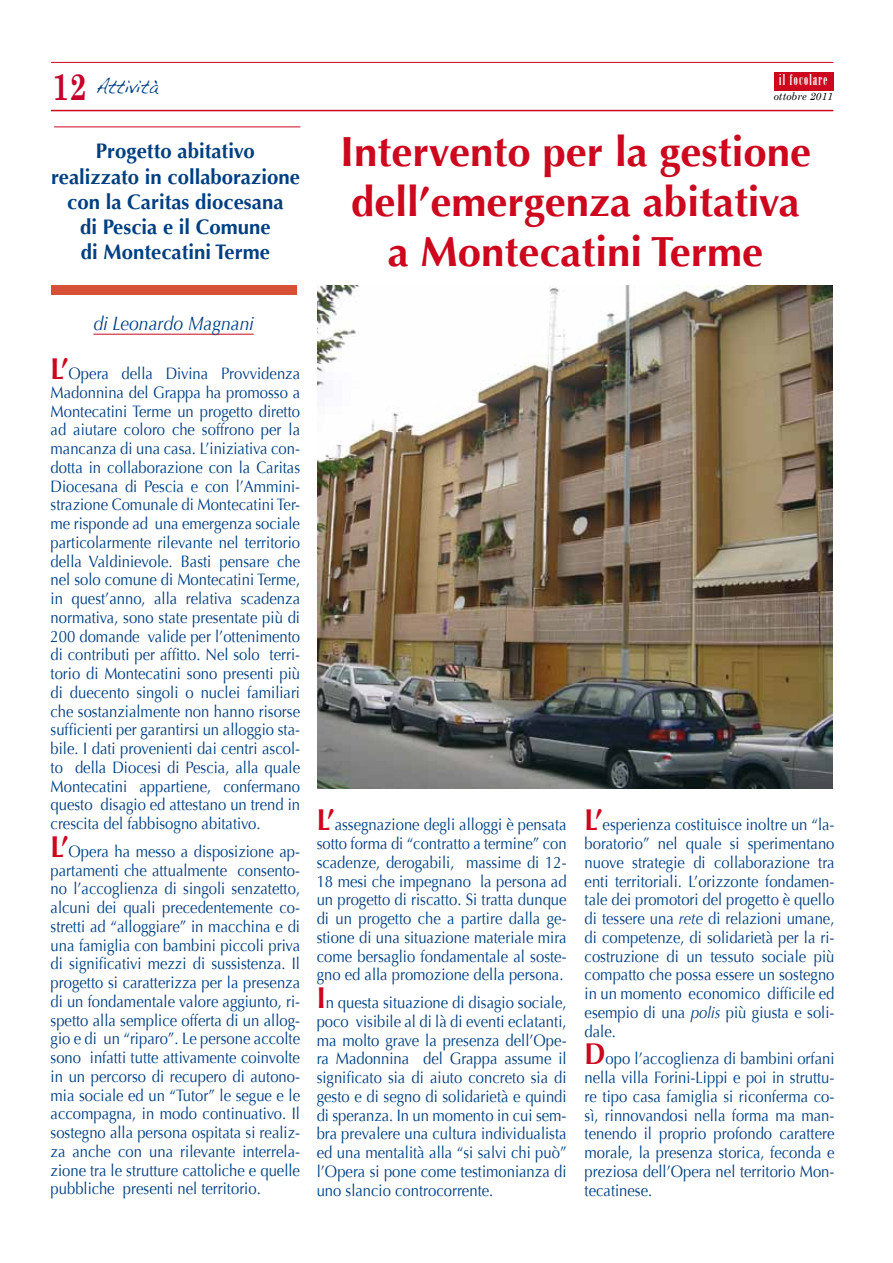
<style>
.page{position:relative;width:893px;height:1263px;background:#fff}
.page>*{position:absolute;margin:0;border:0;box-sizing:border-box;transform-origin:0 0}
.t1{font:700 42px/50.4px "Optima";color:#cd071e;text-align:center}
.t2{font:700 37.5px "Century Schoolbook";color:#c7002d;scale:.8 1}
.t3{font:700 21px/25.2px "Optima";color:#003f81;text-align:center}
.t4{font:italic 19.5px "Optima";color:#003f81;scale:.9 1}
.t5{font:19.5px "Handwriting Dakota";color:#003f81;scale:.9 1}
.t6{font:16.5px/18.8px "Optima";color:#003f81;text-align:justify;scale:.9 1}
.t7{font:15px "Onyx";letter-spacing:.08em;color:#fff}
.t8{font:italic 10.5px "Century Schoolbook";color:#000}
.s1{font-weight:700;font-size:30px;color:#cd071e}
.s2{font-style:italic}
</style>
<div class="page">
<hr style="left:51px;top:110px;width:782px;height:1px;background:#cd071e">
<hr style="left:51px;top:62px;width:782px;height:1px;background:#cd071e">
<div style="left:774px;top:72px;width:59px;height:19px;background:#cd071e"></div>
<hr style="left:93px;top:334px;width:161px;height:1px;background:#cd071e">
<hr style="left:54px;top:126px;width:246px;height:1px;background:#cd071e">
<div style="left:51px;top:286px;width:245px;height:9px;background:#d65038"></div>
<img style="left:318px;top:286px;width:514px;height:503px">
<h2 class="t2" style="left:52px;top:64px;width:45px">12</h2>
<p class="t7" style="left:779px;top:71px;width:50px">il focolare</p>
<p class="t5" style="left:96px;top:75px;width:71px">Attività</p>
<p class="t8" style="left:774px;top:90px;width:61px">ottobre 2011</p>
<p class="t3" style="left:51px;top:139px;width:250px">Progetto abitativo realizzato in collaborazione con la Caritas diocesana<br>di Pescia e il Comune<br>di Montecatini Terme</p>
<h1 class="t1" style="left:340px;top:127px;width:472px">Intervento per la gestione dell’emergenza abitativa a Montecatini Terme</h1>
<p class="t4" style="left:93px;top:312px;width:180px">di Leonardo Magnani</p>
<p class="t6" style="left:51px;top:364px;width:279px"><span class="s1">L’</span>Opera della Divina Provvidenza Madonnina del Grappa ha promosso a Montecatini Terme un progetto diretto ad aiutare coloro che soffrono per la mancanza di una casa. L’iniziativa con&shy;dotta in collaborazione con la Caritas Diocesana di Pescia e con l’Ammini&shy;strazione Comunale di Montecatini Ter&shy;me risponde ad una emergenza sociale particolarmente rilevante nel territorio della Valdinievole. Basti pensare che nel solo comune di Montecatini Terme, in quest’anno, alla relativa scadenza normativa, sono state presentate più di 200 domande valide per l’ottenimento di contributi per affitto. Nel solo terri&shy;torio di Montecatini sono presenti più di duecento singoli o nuclei familiari che sostanzialmente non hanno risorse sufficienti per garantirsi un alloggio sta&shy;bile. I dati provenienti dai centri ascol&shy;to della Diocesi di Pescia, alla quale Montecatini appartiene, confermano questo disagio ed attestano un trend in crescita del fabbisogno abitativo.</p>
<p class="t6" style="left:51px;top:842px;width:279px"><span class="s1">L’</span>Opera ha messo a disposizione ap&shy;partamenti che attualmente consento&shy;no l’accoglienza di singoli senzatetto, alcuni dei quali precedentemente co&shy;stretti ad “alloggiare” in macchina e di una famiglia con bambini piccoli priva di significativi mezzi di sussistenza. Il progetto si caratterizza per la presenza di un fondamentale valore aggiunto, ri&shy;spetto alla semplice offerta di un allog&shy;gio e di un “riparo”. Le persone accolte sono infatti tutte attivamente coinvolte in un percorso di recupero di autono&shy;mia sociale ed un “Tutor” le segue e le accompagna, in modo continuativo. Il sostegno alla persona ospitata si realiz&shy;za anche con una rilevante interrela&shy;zione tra le strutture cattoliche e quelle pubbliche presenti nel territorio.</p>
<p class="t6" style="left:317px;top:816px;width:279px"><span class="s1">L’</span>assegnazione degli alloggi è pensata sotto forma di “contratto a termine” con scadenze, derogabili, massime di 12- 18 mesi che impegnano la persona ad un progetto di riscatto. Si tratta dunque di un progetto che a partire dalla ge&shy;stione di una situazione materiale mira come bersaglio fondamentale al soste&shy;gno ed alla promozione della persona.</p>
<p class="t6" style="left:317px;top:993px;width:279px"><span class="s1">I</span>n questa situazione di disagio sociale, poco visibile al di là di eventi eclatanti, ma molto grave la presenza dell’Ope&shy;ra Madonnina del Grappa assume il significato sia di aiuto concreto sia di gesto e di segno di solidarietà e quindi di speranza. In un momento in cui sem&shy;bra prevalere una cultura individualista ed una mentalità alla “si salvi chi può” l’Opera si pone come testimonianza di uno slancio controcorrente.</p>
<p class="t6" style="left:585px;top:816px;width:279px"><span class="s1">L’</span>esperienza costituisce inoltre un “la&shy;boratorio” nel quale si sperimentano nuove strategie di collaborazione tra enti territoriali. L’orizzonte fondamen&shy;tale dei promotori del progetto è quello di tessere una <span class="s2">rete</span> di relazioni umane, di competenze, di solidarietà per la ri&shy;costruzione di un tessuto sociale più compatto che possa essere un sostegno in un momento economico difficile ed esempio di una <span class="s2">polis</span> più giusta e soli&shy;dale.</p>
<p class="t6" style="left:585px;top:1050px;width:279px"><span class="s1">D</span>opo l’accoglienza di bambini orfani nella villa Forini-Lippi e poi in struttu&shy;re tipo casa famiglia si riconferma co&shy;sì, rinnovandosi nella forma ma man&shy;tenendo il proprio profondo carattere morale, la presenza storica, feconda e preziosa dell’Opera nel territorio Mon&shy;tecatinese.</p>
</div>
